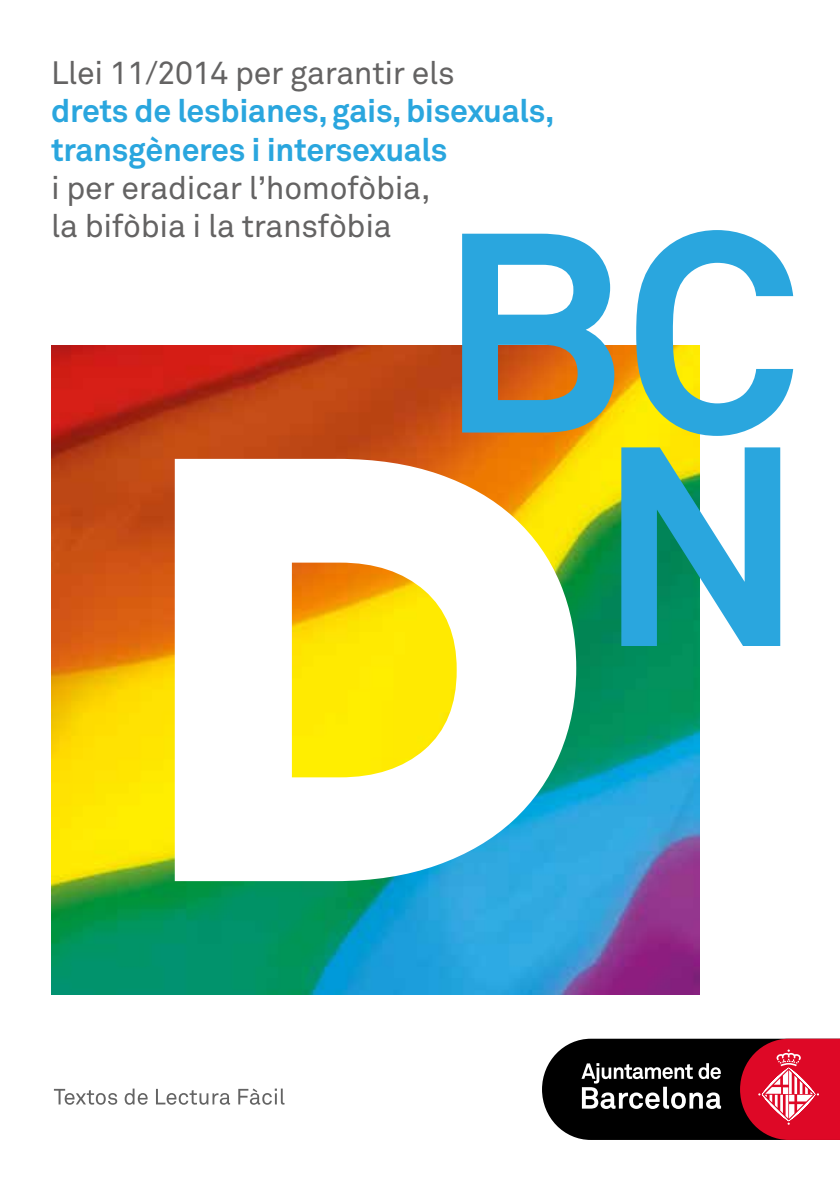
<style>
.page{position:relative;width:840px;height:1191px;background:#fff}
.page>*{position:absolute;margin:0;border:0;box-sizing:border-box;transform-origin:0 0}
.t1{font:700 280px/213.6px "Akkurat Std";color:#2aa6de;text-align:center}
.t2{font:32px/38.4px "Akkurat";letter-spacing:-.01em;color:#646363}
.t3{font:700 32px/38.4px "Akkurat";letter-spacing:-.01em;color:#2aa6de}
</style>
<div class="page">
<img style="left:51px;top:346px;width:648px;height:648px">
<svg style="left:542px;top:1038px;width:297px;height:102px;background:#5f282f"></svg>
<svg style="left:54px;top:1088px;width:63px;height:16px"></svg>
<svg style="left:125px;top:1088px;width:22px;height:16px"></svg>
<svg style="left:156px;top:1088px;width:74px;height:16px"></svg>
<svg style="left:238px;top:1088px;width:46px;height:16px"></svg>
<svg style="left:175px;top:459px;width:401px;height:422px"></svg>
<p class="t2" style="left:51px;top:54px;width:405px">Llei 11/2014 per garantir els</p>
<p class="t3" style="left:51px;top:92px;width:504px">drets de lesbianes, gais, bisexuals, transgèneres i intersexuals</p>
<p class="t2" style="left:51px;top:169px;width:381px">i per eradicar l’homofòbia, la bifòbia i la transfòbia</p>
<h1 class="t1" style="left:438px;top:224px;width:366px">BC<br>N</h1>
</div>
